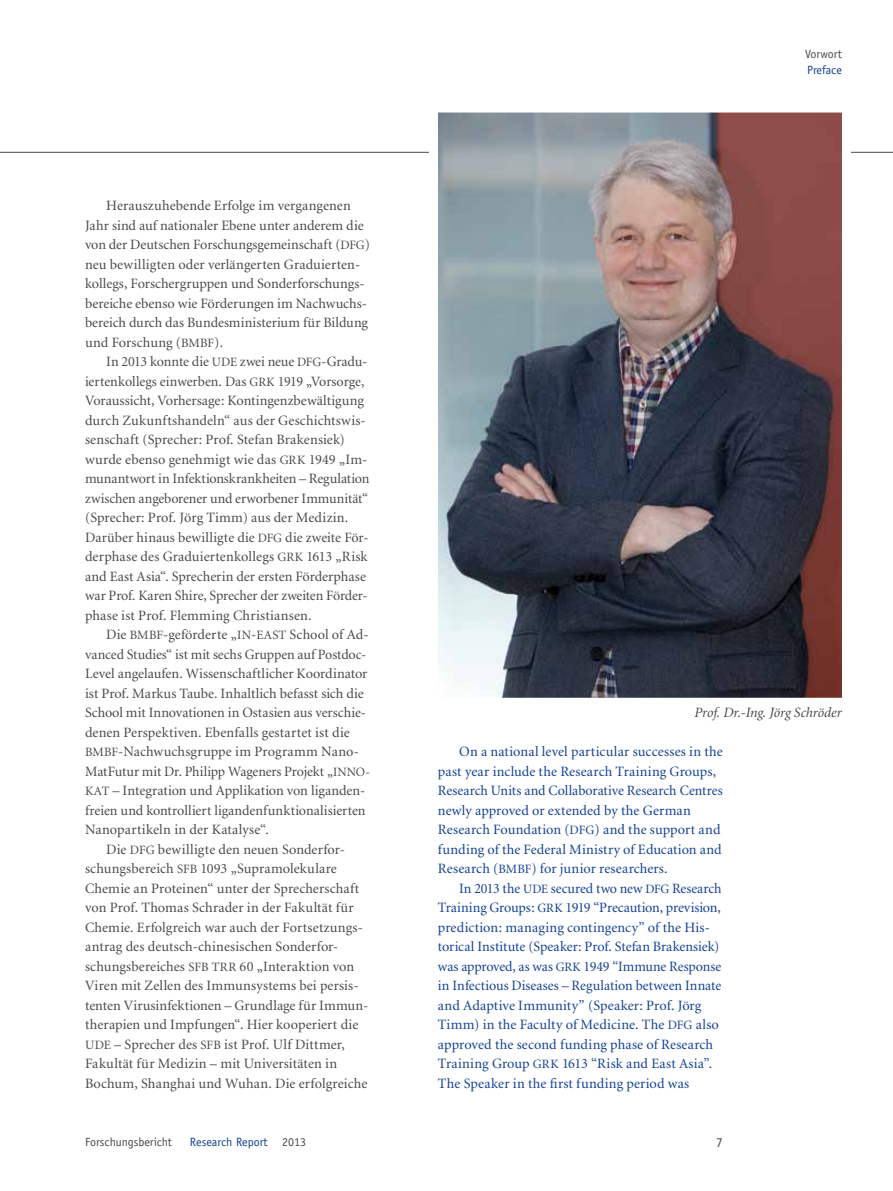
<style>
.page{position:relative;width:893px;height:1191px;background:#fff}
.page>*{position:absolute;margin:0;border:0;box-sizing:border-box;transform-origin:0 0}
.t1{font:14.25px/19.5px "Minion";letter-spacing:.005em;color:#494948}
.t2{font:14.25px/19.5px "Minion";letter-spacing:.005em;color:#134094}
.t3{font:italic 14.25px "Minion";letter-spacing:-.005em;color:#494948}
.t4{font:13.5px "Officina Sans";color:#494948}
.t5{font:12px "Officina Sans";color:#134094}
.t6{font:12px "Officina Sans";color:#494948}
.s1{font-size:12.75px}
.s2{color:#494948}
</style>
<div class="page">
<hr style="left:0;top:152px;width:893px;height:1px;background:#494948">
<svg style="left:424px;top:112px;width:431px;height:586px;background:#6f6a71"></svg>
<p class="t1" style="left:85px;top:196px;width:286px;text-indent:21px">Herauszuhebende Erfolge im vergangenen Jahr sind auf nationaler Ebene unter anderem die von der Deutschen Forschungsgemeinschaft (<span class="s1">DFG</span>) neu bewilligten oder verlängerten Graduierten&shy;kollegs, Forschergruppen und Sonderforschungs&shy;bereiche ebenso wie Förderungen im Nachwuchs&shy;bereich durch das Bundesministerium für Bildung und Forschung (<span class="s1">BMBF</span>).</p>
<p class="t1" style="left:85px;top:352px;width:286px;text-indent:21px">In 2013 konnte die <span class="s1">UDE</span> zwei neue <span class="s1">DFG</span>-Gradu&shy;iertenkollegs einwerben. Das <span class="s1">GRK</span> 1919 „Vorsorge, Voraussicht, Vorhersage: Kontingenzbewältigung durch Zukunftshandeln“ aus der Geschichtswis&shy;senschaft (Sprecher: Prof. Stefan Brakensiek) wurde ebenso genehmigt wie das <span class="s1">GRK</span> 1949 „Im&shy;munantwort in Infektionskrankheiten – Regulation zwischen angeborener und erworbener Immunität“ (Sprecher: Prof. Jörg Timm) aus der Medizin.<br>Darüber hinaus bewilligte die <span class="s1">DFG</span> die zweite För&shy;derphase des Graduiertenkollegs <span class="s1">GRK</span> 1613 „Risk and East Asia“. Sprecherin der ersten Förderphase war Prof. Karen Shire, Sprecher der zweiten Förder&shy;phase ist Prof. Flemming Christiansen.</p>
<p class="t1" style="left:106px;top:625px;width:264px">Die <span class="s1">BMBF</span>-geförderte „<span class="s1">IN</span>-<span class="s1">EAST</span> School of Ad-</p>
<p class="t1" style="left:85px;top:645px;width:283px">vanced Studies“ ist mit sechs Gruppen auf Postdoc-</p>
<p class="t1" style="left:85px;top:664px;width:284px">Level angelaufen. Wissenschaftlicher Koordinator</p>
<p class="t1" style="left:85px;top:684px;width:280px">ist Prof. Markus Taube. Inhaltlich befasst sich die</p>
<p class="t1" style="left:85px;top:703px;width:283px">School mit Innovationen in Ostasien aus verschie-</p>
<p class="t1" style="left:85px;top:723px;width:266px">denen Perspektiven. Ebenfalls gestartet ist die</p>
<p class="t1" style="left:85px;top:742px;width:275px"><span class="s1">BMBF</span>-Nachwuchsgruppe im Programm Nano-</p>
<p class="t1" style="left:85px;top:762px;width:286px">MatFutur mit Dr. Philipp Wageners Projekt „<span class="s1">INNO-</span></p>
<p class="t1" style="left:85px;top:781px;width:282px"><span class="s1">KAT</span> – Integration und Applikation von liganden-</p>
<p class="t1" style="left:85px;top:801px;width:282px">freien und kontrolliert ligandenfunktionalisierten</p>
<p class="t1" style="left:85px;top:820px;width:185px">Nanopartikeln in der Katalyse“.</p>
<p class="t1" style="left:106px;top:840px;width:240px">Die <span class="s1">DFG</span> bewilligte den neuen Sonderfor-</p>
<p class="t1" style="left:85px;top:859px;width:253px">schungsbereich <span class="s1">SFB</span> 1093 „Supramolekulare</p>
<p class="t1" style="left:85px;top:879px;width:276px">Chemie an Proteinen“ unter der Sprecherschaft</p>
<p class="t1" style="left:85px;top:898px;width:270px">von Prof. Thomas Schrader in der Fakultät für</p>
<p class="t1" style="left:85px;top:918px;width:279px">Chemie. Erfolgreich war auch der Fortsetzungs-</p>
<p class="t1" style="left:85px;top:937px;width:255px">antrag des deutsch-chinesischen Sonderfor-</p>
<p class="t1" style="left:85px;top:957px;width:271px">schungsbereiches <span class="s1">SFB TRR</span> 60 „Interaktion von</p>
<p class="t1" style="left:85px;top:976px;width:275px">Viren mit Zellen des Immunsystems bei persis-</p>
<p class="t1" style="left:85px;top:996px;width:285px">tenten Virusinfektionen – Grundlage für Immun-</p>
<p class="t1" style="left:85px;top:1015px;width:275px">therapien und Impfungen“. Hier kooperiert die</p>
<p class="t1" style="left:85px;top:1035px;width:261px"><span class="s1">UDE</span> – Sprecher des <span class="s1">SFB</span> ist Prof. Ulf Dittmer,</p>
<p class="t1" style="left:85px;top:1054px;width:254px">Fakultät für Medizin – mit Universitäten in</p>
<p class="t1" style="left:85px;top:1074px;width:284px">Bochum, Shanghai und Wuhan. Die erfolgreiche</p>
<p class="t6" style="left:805px;top:47px;width:38px">Vorwort</p>
<p class="t5" style="left:807px;top:62px;width:36px">Preface</p>
<p class="t3" style="left:694px;top:705px;width:149px">Prof. Dr.-Ing. Jörg Schröder</p>
<p class="t2" style="left:438px;top:742px;width:286px;text-indent:21px">On a national level particular successes in the past year include the Research Training Groups, Research Units and Collaborative Research Centres newly approved or extended by the German Research Foundation (<span class="s1">DFG</span>) and the support and funding of the Federal Ministry of Education and Research (<span class="s1">BMBF</span>) for junior researchers.</p>
<p class="t2" style="left:438px;top:879px;width:285px;text-indent:21px">In 2013 the <span class="s1">UDE</span> secured two new <span class="s1">DFG</span> Research Training Groups: <span class="s1">GRK</span> 1919 “Precaution, prevision, prediction: managing contingency” of the His&shy;torical Institute (Speaker: Prof. Stefan Brakensiek) was approved, as was <span class="s1">GRK</span> 1949 “Immune Response in Infectious Diseases – Regulation between Innate and Adaptive Immunity” (Speaker: Prof. Jörg Timm) in the Faculty of Medicine. The <span class="s1">DFG</span> also approved the second funding phase of Research Training Group <span class="s1">GRK</span> 1613 “Risk and East Asia”.<br>The Speaker in the first funding period was</p>
<p class="t6" style="left:85px;top:1134px;width:89px">Forschungsbericht</p>
<p class="t5" style="left:190px;top:1134px;width:118px">Research Report <span class="s2">2013</span></p>
<p class="t4" style="left:716px;top:1134px;width:8px">7</p>
</div>
